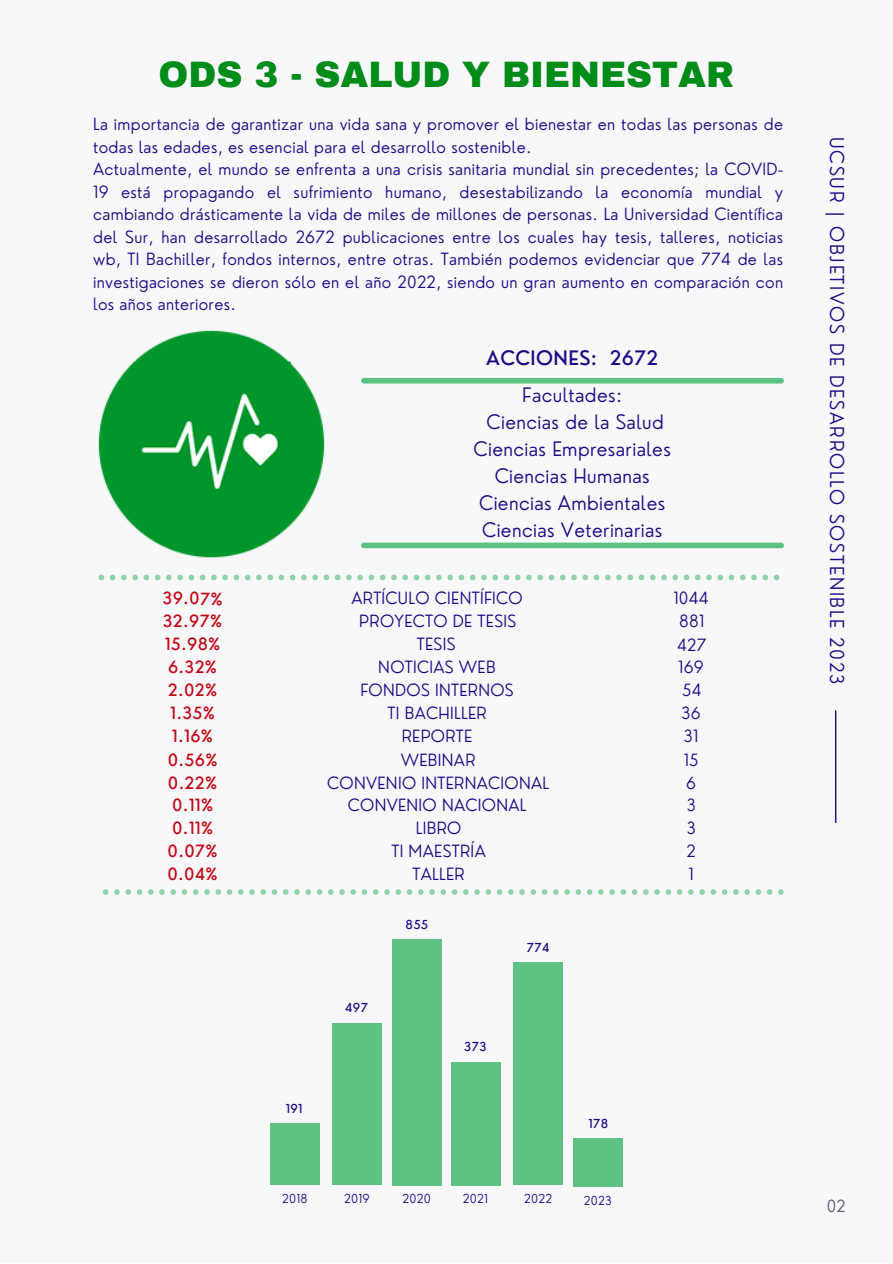
<style>
.page{position:relative;width:893px;height:1264px;background:#fff}
.page>*{position:absolute;margin:0;border:0;box-sizing:border-box;transform-origin:0 0}
.t1{font:900 36px "Archivo";color:#008c18}
.t2{font:300 19.5px "Nourd";letter-spacing:.02em;color:#1d0b86}
.t3{font:500 19.5px "Nourd";letter-spacing:.02em;color:#1d0b86}
.t4{font:300 18.75px "Nourd";letter-spacing:.09em;color:#1d0b86}
.t5{font:300 16.5px/22.5px "Nourd";letter-spacing:.02em;color:#1d0b86}
.t6{font:500 16.5px "Nourd";letter-spacing:.02em;color:#c30816}
.t7{font:300 16.35px "Nourd";color:#545e75}
.t8{font:300 12.15px "Nourd";letter-spacing:.02em;color:#1d0b86}
.t9{font:500 12.15px "Nourd";letter-spacing:.02em;color:#1d0b86}
</style>
<div class="page">
<div style="left:0;top:0;width:892px;height:1262px;background:#f8f8fa"></div>
<div style="left:364px;top:378px;width:417px;height:5px;background:#5cc183"></div>
<div style="left:364px;top:542px;width:417px;height:6px;background:#5cc183"></div>
<img style="left:98px;top:330px;width:227px;height:228px">
<div style="left:450px;top:1062px;width:50px;height:123px;background:#5cc183"></div>
<div style="left:392px;top:938px;width:49px;height:247px;background:#5cc183"></div>
<div style="left:332px;top:1023px;width:50px;height:162px;background:#5cc183"></div>
<div style="left:270px;top:1123px;width:50px;height:62px;background:#5cc183"></div>
<svg style="left:98px;top:574px;width:681px;height:6px"></svg>
<svg style="left:103px;top:889px;width:680px;height:5px"></svg>
<div style="left:513px;top:962px;width:50px;height:223px;background:#5cc183"></div>
<div style="left:573px;top:1138px;width:50px;height:48px;background:#5cc183"></div>
<hr style="left:835px;top:710px;width:1px;height:113px;background:#1d0b86">
<p class="t1" style="left:158px;top:55px;width:577px">ODS 3 - SALUD Y BIENESTAR</p>
<p class="t5" style="left:93px;top:113px;width:691px">La importancia de garantizar una vida sana y promover el bienestar en todas las personas de todas las edades, es esencial para el desarrollo sostenible.</p>
<p class="t5" style="left:93px;top:158px;width:691px;text-align:justify">Actualmente, el mundo se enfrenta a una crisis sanitaria mundial sin precedentes; la COVID-19 está propagando el sufrimiento humano, desestabilizando la economía mundial y cambiando drásticamente la vida de miles de millones de personas. La Universidad Científica del Sur, han desarrollado 2672 publicaciones entre los cuales hay tesis, talleres, noticias wb, TI Bachiller, fondos internos, entre otras. También podemos evidenciar que 774 de las investigaciones se dieron sólo en el año 2022, siendo un gran aumento en comparación con los años anteriores.</p>
<p class="t3" style="left:486px;top:345px;width:173px">ACCIONES: 2672</p>
<p class="t6" style="left:163px;top:587px;width:61px;rotate:1deg">39.07%</p>
<p class="t6" style="left:163px;top:611px;width:61px">32.97%</p>
<p class="t6" style="left:165px;top:633px;width:57px">15.98%</p>
<p class="t6" style="left:168px;top:657px;width:50px">6.32%</p>
<p class="t2" style="left:522px;top:382px;width:101px">Facultades:</p>
<p class="t2" style="left:486px;top:409px;width:179px">Ciencias de la Salud</p>
<p class="t2" style="left:473px;top:436px;width:199px">Ciencias Empresariales</p>
<p class="t2" style="left:494px;top:463px;width:156px">Ciencias Humanas</p>
<p class="t2" style="left:479px;top:490px;width:188px">Ciencias Ambientales</p>
<p class="t2" style="left:482px;top:517px;width:182px">Ciencias Veterinarias</p>
<p class="t5" style="left:351px;top:587px;width:173px">ARTÍCULO CIENTÍFICO</p>
<p class="t5" style="left:359px;top:609px;width:158px">PROYECTO DE TESIS</p>
<p class="t5" style="left:417px;top:632px;width:40px">TESIS</p>
<p class="t5" style="left:378px;top:656px;width:119px">NOTICIAS WEB</p>
<p class="t5" style="left:673px;top:587px;width:37px">1044</p>
<p class="t5" style="left:679px;top:609px;width:27px">881</p>
<p class="t5" style="left:677px;top:633px;width:31px">427</p>
<p class="t5" style="left:678px;top:656px;width:27px">169</p>
<p class="t6" style="left:168px;top:679px;width:51px">2.02%</p>
<p class="t5" style="left:360px;top:678px;width:155px">FONDOS INTERNOS</p>
<p class="t5" style="left:682px;top:678px;width:21px">54</p>
<p class="t6" style="left:170px;top:702px;width:46px">1.35%</p>
<p class="t5" style="left:387px;top:701px;width:101px">TI BACHILLER</p>
<p class="t5" style="left:681px;top:701px;width:21px">36</p>
<p class="t6" style="left:172px;top:725px;width:43px">1.16%</p>
<p class="t5" style="left:402px;top:725px;width:72px">REPORTE</p>
<p class="t5" style="left:683px;top:725px;width:16px">31</p>
<p class="t6" style="left:168px;top:749px;width:51px">0.56%</p>
<p class="t5" style="left:401px;top:748px;width:76px">WEBINAR</p>
<p class="t5" style="left:683px;top:748px;width:16px">15</p>
<p class="t5" style="left:327px;top:771px;width:223px">CONVENIO INTERNACIONAL</p>
<p class="t6" style="left:168px;top:772px;width:51px">0.22%</p>
<p class="t5" style="left:686px;top:771px;width:11px">6</p>
<p class="t6" style="left:172px;top:794px;width:43px">0.11%</p>
<p class="t5" style="left:348px;top:793px;width:180px">CONVENIO NACIONAL</p>
<p class="t5" style="left:686px;top:793px;width:11px">3</p>
<p class="t6" style="left:172px;top:817px;width:43px">0.11%</p>
<p class="t5" style="left:686px;top:816px;width:11px">3</p>
<p class="t5" style="left:416px;top:816px;width:47px">LIBRO</p>
<p class="t6" style="left:168px;top:840px;width:51px">0.07%</p>
<p class="t5" style="left:391px;top:840px;width:96px">TI MAESTRÍA</p>
<p class="t5" style="left:686px;top:840px;width:11px">2</p>
<p class="t6" style="left:167px;top:863px;width:52px">0.04%</p>
<p class="t5" style="left:412px;top:862px;width:54px">TALLER</p>
<p class="t5" style="left:688px;top:862px;width:7px">1</p>
<p class="t9" style="left:286px;top:1100px;width:18px">191</p>
<p class="t9" style="left:345px;top:999px;width:24px">497</p>
<p class="t9" style="left:405px;top:916px;width:24px">855</p>
<p class="t9" style="left:464px;top:1038px;width:24px">373</p>
<p class="t8" style="left:282px;top:1191px;width:27px">2018</p>
<p class="t8" style="left:344px;top:1191px;width:27px">2019</p>
<p class="t8" style="left:402px;top:1191px;width:30px">2020</p>
<p class="t8" style="left:463px;top:1191px;width:27px">2021</p>
<p class="t9" style="left:526px;top:939px;width:24px">774</p>
<p class="t8" style="left:524px;top:1191px;width:30px">2022</p>
<p class="t9" style="left:588px;top:1116px;width:21px">178</p>
<p class="t8" style="left:584px;top:1192px;width:29px">2023</p>
<p class="t4" style="left:848px;top:137px;width:549px;rotate:90deg">UCSUR | OBJETIVOS DE DESARROLLO SOSTENIBLE 2023</p>
<p class="t7" style="left:826px;top:1195px;width:20px">02</p>
</div>
